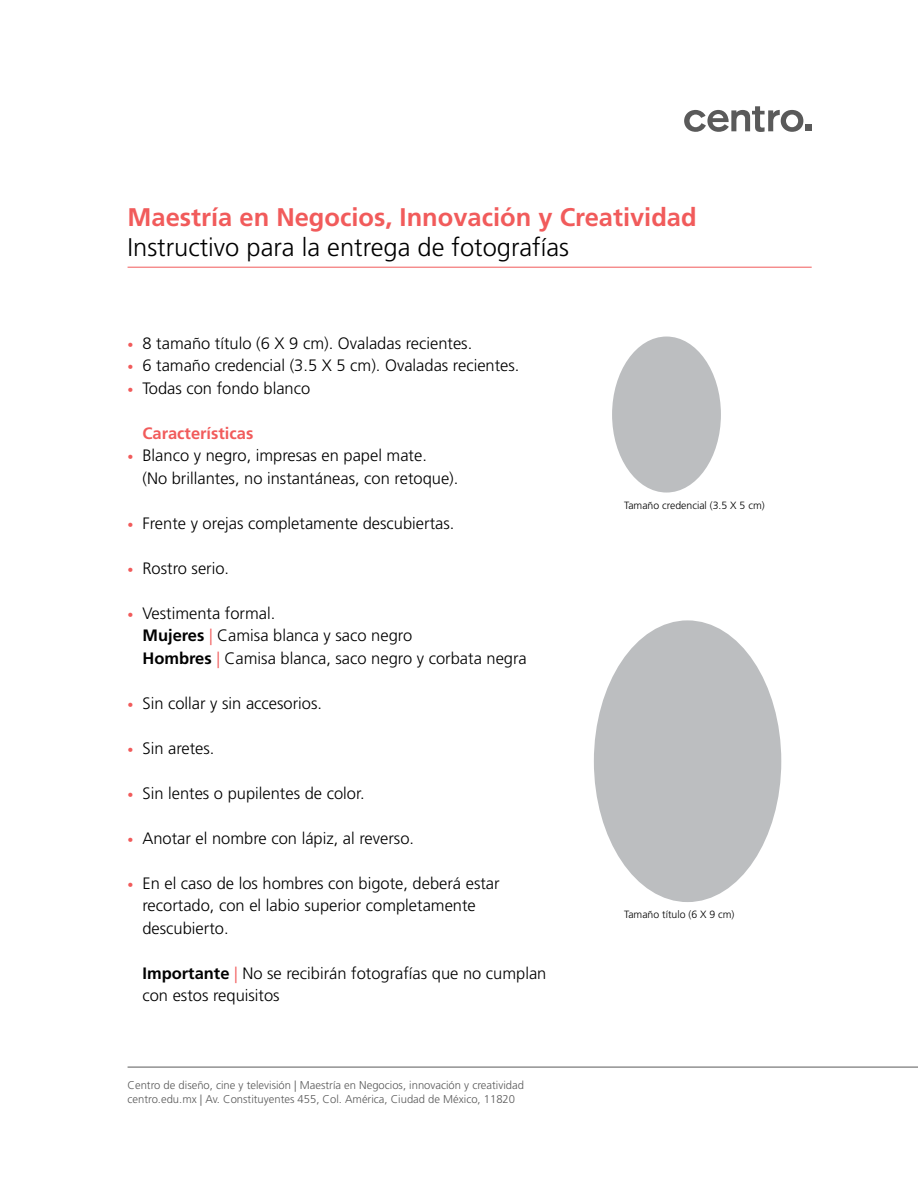
<style>
.page{position:relative;width:918px;height:1188px;background:#fff}
.page>*{position:absolute;margin:0;border:0;box-sizing:border-box;transform-origin:0 0}
.t1{font:700 25.5px "Frutiger";color:#f15b5b}
.t2{font:300 25.5px "Frutiger";color:#000}
.t3{font:300 16.5px/22.5px "Frutiger";color:#000}
.t4{font:700 16.5px "Frutiger";color:#f15b5b}
.t5{font:300 11.25px/13.5px "Frutiger";color:#5a5a5a}
.t6{font:300 10.5px "Frutiger";color:#000}
.s1{font-size:12px;color:#f15b5b}
.s2{font-weight:700}
.s3{color:#f15b5b}
</style>
<div class="page">
<hr style="left:128px;top:1067px;width:790px;height:1px;background:#5a5a5a">
<svg style="left:684px;top:106px;width:119px;height:26px"></svg>
<div style="left:805px;top:125px;width:7px;height:6px;background:#5a5a5a"></div>
<hr style="left:128px;top:267px;width:684px;height:1px;background:#f15b5b">
<div style="left:612px;top:337px;width:109px;height:156px;background:#bcbec0;border-radius:50%"></div>
<div style="left:594px;top:620px;width:187px;height:282px;background:#bcbec0;border-radius:50%"></div>
<h1 class="t1" style="left:128px;top:202px;width:571px">Maestría en Negocios, Innovación y Creatividad</h1>
<h1 class="t2" style="left:128px;top:233px;width:443px">Instructivo para la entrega de fotografías</h1>
<p class="t3" style="left:128px;top:332px;width:346px"><span class="s1">•</span> 8 tamaño título (6 X 9 cm). Ovaladas recientes.</p>
<p class="t3" style="left:128px;top:355px;width:393px"><span class="s1">•</span> 6 tamaño credencial (3.5 X 5 cm). Ovaladas recientes.</p>
<p class="t3" style="left:128px;top:377px;width:184px"><span class="s1">•</span> Todas con fondo blanco</p>
<p class="t4" style="left:142px;top:423px;width:112px">Características</p>
<p class="t3" style="left:142px;top:445px;width:318px;text-indent:-15px"><span class="s1">•</span> Blanco y negro, impresas en papel mate.<br>(No brillantes, no instantáneas, con retoque).</p>
<p class="t3" style="left:128px;top:512px;width:328px"><span class="s1">•</span> Frente y orejas completamente descubiertas.</p>
<p class="t3" style="left:128px;top:557px;width:103px"><span class="s1">•</span> Rostro serio.</p>
<p class="t3" style="left:142px;top:602px;width:386px;text-indent:-15px"><span class="s1">•</span> Vestimenta formal.<br><span class="s2">Mujeres</span> <span class="s3">|</span> Camisa blanca y saco negro<br><span class="s2">Hombres</span> <span class="s3">|</span> Camisa blanca, saco negro y corbata negra</p>
<p class="t3" style="left:128px;top:692px;width:196px"><span class="s1">•</span> Sin collar y sin accesorios.</p>
<p class="t3" style="left:128px;top:737px;width:89px"><span class="s1">•</span> Sin aretes.</p>
<p class="t3" style="left:128px;top:782px;width:239px"><span class="s1">•</span> Sin lentes o pupilentes de color.</p>
<p class="t3" style="left:128px;top:827px;width:288px"><span class="s1">•</span> Anotar el nombre con lápiz, al reverso.</p>
<p class="t3" style="left:142px;top:872px;width:359px;text-indent:-15px"><span class="s1">•</span> En el caso de los hombres con bigote, deberá estar recortado, con el labio superior completamente descubierto.</p>
<p class="t3" style="left:142px;top:962px;width:406px"><span class="s2">Importante</span> <span class="s3">|</span> No se recibirán fotografías que no cumplan con estos requisitos</p>
<p class="t5" style="left:128px;top:1079px;width:398px">Centro de diseño, cine y televisión | Maestría en Negocios, innovación y creatividad centro.edu.mx | Av. Constituyentes 455, Col. América, Ciudad de México, 11820</p>
<p class="t6" style="left:624px;top:499px;width:142px">Tamaño credencial (3.5 X 5 cm)</p>
<p class="t6" style="left:624px;top:909px;width:112px">Tamaño título (6 X 9 cm)</p>
</div>
